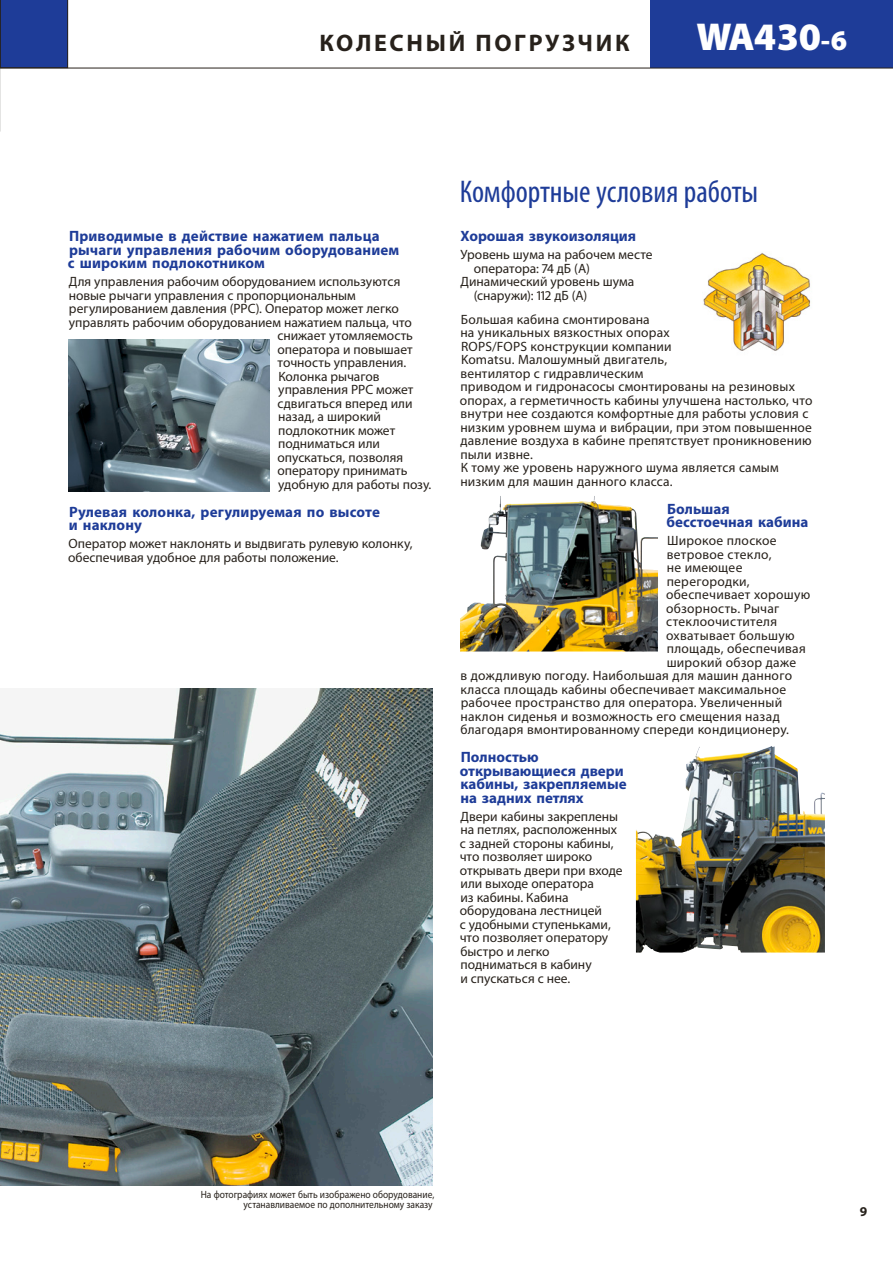
<style>
.page{position:relative;width:893px;height:1263px;background:#fff}
.page>*{position:absolute;margin:0;border:0;box-sizing:border-box;transform-origin:0 0}
.t1{font:900 39px "Myriad Pro";letter-spacing:-.015em;color:#fff}
.t2{font:condensed 31.5px "Myriad Pro";color:#1e3c98}
.t3{font:700 24px "Myriad Pro";letter-spacing:.11em;color:#27211b}
.t4{font:700 15px/13.5px "Myriad Pro";letter-spacing:.005em;color:#1e3c98}
.t5{font:13.5px/13.5px "Myriad Pro";letter-spacing:.01em;color:#27211b}
.t6{font:700 13.5px "Myriad Pro";color:#27211b}
.t7{font:10.5px/10.5px "Myriad Pro";color:#27211b;text-align:right;scale:.9 1}
.s1{font-size:28.5px}
</style>
<div class="page">
<div style="left:651px;top:0;width:242px;height:68px;background:#1e3c98"></div>
<hr style="left:0;top:68px;width:893px;height:1px;background:#27211b">
<svg style="left:0;top:0;width:68px;height:131px"></svg>
<img style="left:0;top:689px;width:433px;height:496px">
<img style="left:460px;top:496px;width:198px;height:155px">
<img style="left:68px;top:340px;width:201px;height:151px">
<img style="left:703px;top:252px;width:108px;height:99px">
<img style="left:636px;top:746px;width:189px;height:206px">
<h3 class="t3" style="left:319px;top:29px;width:312px">колесный погрузчик</h3>
<h1 class="t1" style="left:696px;top:11px;width:152px">WA430<span class="s1">-6</span></h1>
<p class="t4" style="left:68px;top:230px;width:333px">Приводимые в действие нажатием пальца рычаги управления рабочим оборудованием с широким подлокотником</p>
<p class="t5" style="left:69px;top:274px;width:333px">Для управления рабочим оборудованием используются</p>
<p class="t5" style="left:69px;top:288px;width:289px">новые рычаги управления с пропорциональным</p>
<p class="t5" style="left:69px;top:301px;width:332px">регулированием давления (РРС). Оператор может легко</p>
<p class="t5" style="left:69px;top:315px;width:345px">управлять рабочим оборудованием нажатием пальца, что</p>
<p class="t5" style="left:277px;top:328px;width:137px">снижает утомляемость</p>
<p class="t5" style="left:277px;top:342px;width:137px">оператора и повышает</p>
<p class="t5" style="left:278px;top:355px;width:130px">точность управления.</p>
<p class="t5" style="left:278px;top:369px;width:103px">Колонка рычагов</p>
<p class="t5" style="left:278px;top:382px;width:137px">управления РРС может</p>
<p class="t5" style="left:277px;top:396px;width:137px">сдвигаться вперед или</p>
<p class="t5" style="left:278px;top:409px;width:105px">назад, а широкий</p>
<p class="t5" style="left:278px;top:423px;width:119px">подлокотник может</p>
<p class="t5" style="left:278px;top:436px;width:103px">подниматься или</p>
<p class="t5" style="left:277px;top:450px;width:127px">опускаться, позволяя</p>
<p class="t5" style="left:277px;top:463px;width:131px">оператору принимать</p>
<p class="t5" style="left:278px;top:477px;width:155px">удобную для работы позу.</p>
<p class="t4" style="left:69px;top:505px;width:313px">Рулевая колонка, регулируемая по высоте и наклону</p>
<p class="t5" style="left:68px;top:536px;width:346px">Оператор может наклонять и выдвигать рулевую колонку, обеспечивая удобное для работы положение.</p>
<h2 class="t2" style="left:460px;top:173px;width:300px">Комфортные условия работы</h2>
<p class="t4" style="left:460px;top:230px;width:177px">Хорошая звукоизоляция</p>
<p class="t5" style="left:460px;top:247px;width:194px">Уровень шума на рабочем месте</p>
<p class="t5" style="left:474px;top:261px;width:118px">оператора: 74 дБ (A)</p>
<p class="t5" style="left:461px;top:274px;width:175px">Динамический уровень шума</p>
<p class="t5" style="left:474px;top:288px;width:115px">(снаружи): 112 дБ (A)</p>
<p class="t5" style="left:460px;top:312px;width:354px">Большая кабина смонтирована<br>на уникальных вязкостных опорах<br>ROPS/FOPS конструкции компании<br>Komatsu. Малошумный двигатель,<br>вентилятор с гидравлическим<br>приводом и гидронасосы смонтированы на резиновых опорах, а герметичность кабины улучшена настолько, что внутри нее создаются комфортные для работы условия с низким уровнем шума и вибрации, при этом повышенное давление воздуха в кабине препятствует проникновению пыли извне.<br>К тому же уровень наружного шума является самым низким для машин данного класса.</p>
<p class="t4" style="left:666px;top:502px;width:143px">Большая бесстоечная кабина</p>
<p class="t5" style="left:667px;top:533px;width:111px">Широкое плоское</p>
<p class="t5" style="left:667px;top:547px;width:106px">ветровое стекло,</p>
<p class="t5" style="left:667px;top:560px;width:77px">не имеющее</p>
<p class="t5" style="left:667px;top:574px;width:84px">перегородки,</p>
<p class="t5" style="left:666px;top:587px;width:146px">обеспечивает хорошую</p>
<p class="t5" style="left:666px;top:601px;width:115px">обзорность. Рычаг</p>
<p class="t5" style="left:666px;top:614px;width:112px">стеклоочистителя</p>
<p class="t5" style="left:666px;top:628px;width:130px">охватывает большую</p>
<p class="t5" style="left:667px;top:641px;width:141px">площадь, обеспечивая</p>
<p class="t5" style="left:667px;top:655px;width:131px">широкий обзор даже</p>
<p class="t5" style="left:460px;top:668px;width:333px">в дождливую погоду. Наибольшая для машин данного</p>
<p class="t5" style="left:460px;top:682px;width:327px">класса площадь кабины обеспечивает максимальное</p>
<p class="t5" style="left:461px;top:695px;width:323px">рабочее пространство для оператора. Увеличенный</p>
<p class="t5" style="left:460px;top:709px;width:321px">наклон сиденья и возможность его смещения назад</p>
<p class="t5" style="left:460px;top:722px;width:330px">благодаря вмонтированному спереди кондиционеру.</p>
<p class="t4" style="left:460px;top:751px;width:168px">Полностью открывающиеся двери кабины, закрепляемые на задних петлях</p>
<p class="t5" style="left:460px;top:809px;width:164px">Двери кабины закреплены на петлях, расположенных с задней стороны кабины, что позволяет широко открывать двери при входе или выходе оператора<br>из кабины. Кабина оборудована лестницей<br>с удобными ступеньками, что позволяет оператору быстро и легко подниматься в кабину<br>и спускаться с нее.</p>
<p class="t7" style="left:201px;top:1189px;width:261px">На фотографиях может быть изображено оборудование, устанавливаемое по дополнительному заказу</p>
<p class="t6" style="left:860px;top:1203px;width:9px">9</p>
</div>
